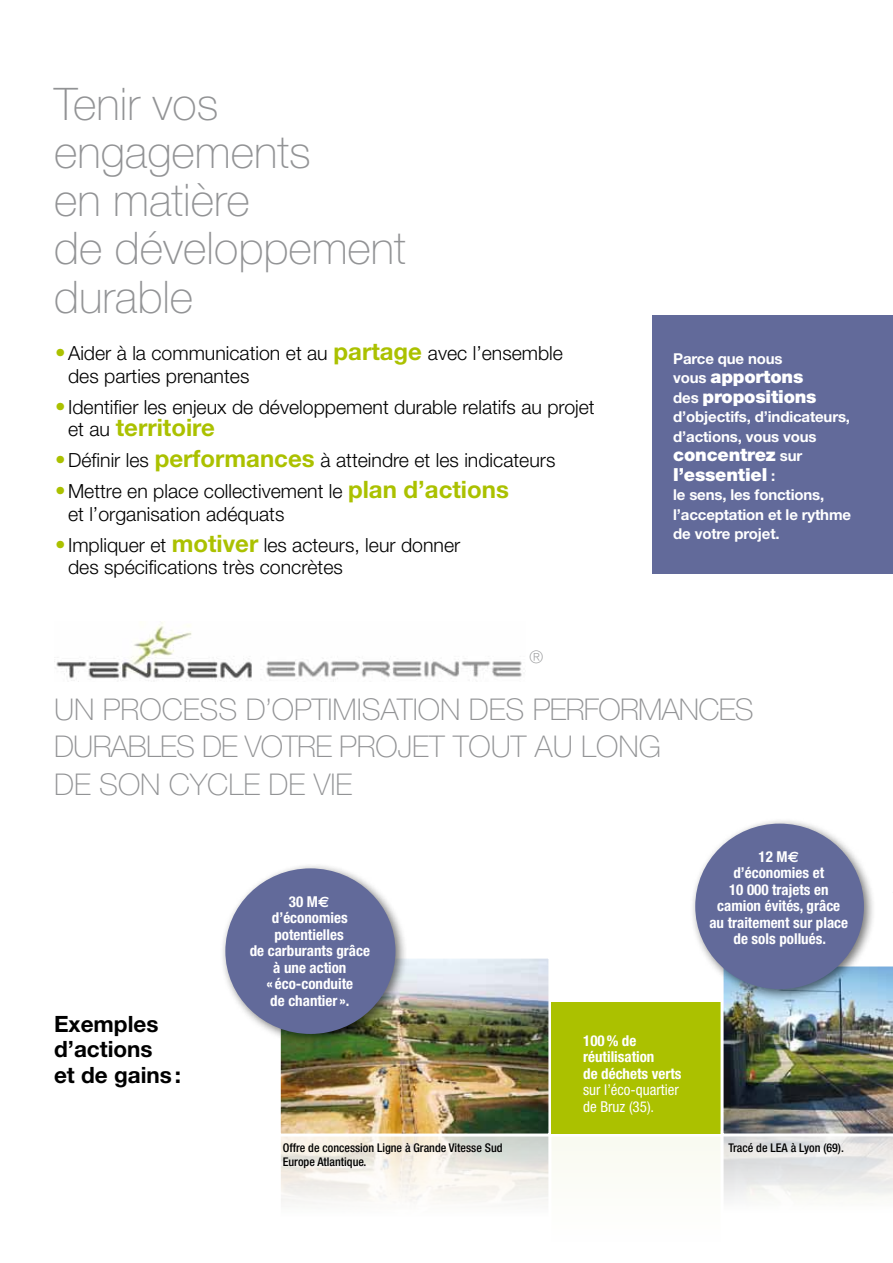
<style>
.page{position:relative;width:893px;height:1263px;background:#fff}
.page>*{position:absolute;margin:0;border:0;box-sizing:border-box;transform-origin:0 0}
.t1{font:100 45px/48px "Helvetica Neue";color:#929395}
.t2{font:100 30px/37.5px "Helvetica Neue";color:#929395}
.t3{font:700 24px "Helvetica Neue";color:#abc100}
.t4{font:700 22.5px/25.5px "Helvetica Neue";color:#000}
.t5{font:300 19.5px/22.5px "Helvetica Neue";color:#000}
.t6{font:900 18px/19.5px "Helvetica Neue";letter-spacing:-.01em;color:#fff}
.t7{font:100 17.25px "Helvetica Neue";color:#929395}
.t8{font:700 condensed 15px/16.5px "Helvetica Neue";color:#fff;text-align:center}
.t9{font:700 15px/19.5px "Helvetica Neue";letter-spacing:-.01em;color:#fff}
.t10{font:condensed 15px/16.5px "Helvetica Neue";color:#fff}
.t11{font:500 condensed 12px/14.2px "Helvetica Neue";color:#000}
.s1{font-size:21px;color:#abc100}
.s2{font-weight:700;font-size:24px;color:#abc100}
.s3{font-weight:300;font-size:19.5px;color:#000}
.s4{font-weight:700;font-size:15px}
.s5{font-family:"Euro Sans";font-stretch:normal}
</style>
<div class="page">
<img style="left:280px;top:963px;width:613px;height:241px">
<div style="left:219px;top:862px;width:188px;height:184px;background:#000;opacity:.55"></div>
<div style="left:225px;top:868px;width:170px;height:166px;background:#626a9a;border-radius:50%"></div>
<div style="left:689px;top:818px;width:187px;height:183px;background:#000;opacity:.55"></div>
<div style="left:695px;top:823px;width:169px;height:166px;background:#626a9a;border-radius:50%"></div>
<div style="left:652px;top:315px;width:241px;height:259px;background:#626a9a"></div>
<img style="left:54px;top:622px;width:468px;height:59px">
<h1 class="t1" style="left:54px;top:80px;width:353px">TENIR VOS<br>ENGAGEMENTS<br>EN MATIÈRE<br>DE DÉVELOPPEMENT<br>DURABLE</h1>
<p class="t5" style="left:68px;top:341px;width:496px;text-indent:-13px"><span class="s1">•</span>Aider à la communication et au <span class="s2">partage</span> avec l’ensemble des parties prenantes</p>
<p class="t5" style="left:55px;top:395px;width:541px"><span class="s1">•</span>Identifier les enjeux de développement durable relatifs au projet</p>
<p class="t3" style="left:68px;top:413px;width:148px"><span class="s3">et au</span> territoire</p>
<p class="t5" style="left:55px;top:448px;width:502px"><span class="s1">•</span>Définir les <span class="s2">performances</span> à atteindre et les indicateurs</p>
<p class="t5" style="left:68px;top:479px;width:442px;text-indent:-13px"><span class="s1">•</span>Mettre en place collectivement le <span class="s2">plan d’actions </span>et l’organisation adéquats</p>
<p class="t5" style="left:68px;top:533px;width:394px;text-indent:-13px"><span class="s1">•</span>Impliquer et <span class="s2">motiver</span> les acteurs, leur donner des spécifications très concrètes</p>
<p class="t7" style="left:529px;top:647px;width:15px">®</p>
<p class="t9" style="left:673px;top:348px;width:111px">Parce que nous</p>
<p class="t6" style="left:673px;top:367px;width:145px"><span class="s4">vous</span> apportons <span class="s4">des</span> propositions</p>
<p class="t9" style="left:673px;top:407px;width:178px">d’objectifs, d’indicateurs, d’actions, vous vous</p>
<p class="t6" style="left:673px;top:445px;width:131px">concentrez <span class="s4">sur </span>l’essentiel <span class="s4">:</span></p>
<p class="t9" style="left:673px;top:485px;width:179px">le sens, les fonctions, l’acceptation et le rythme de votre projet.</p>
<h2 class="t2" style="left:54px;top:690px;width:701px">UN PROCESS D’OPTIMISATION DES PERFORMANCES<br>DURABLES DE VOTRE PROJET TOUT AU LONG<br>DE SON CYCLE DE VIE</h2>
<p class="t4" style="left:54px;top:1010px;width:128px">Exemples d’actions<br>et de gains:</p>
<p class="t8" style="left:250px;top:893px;width:122px">30 M<span class="s5">e<br></span>d’économies potentielles<br>de carburants grâce à une action<br>« éco-conduite<br>de chantier ».</p>
<p class="t8" style="left:709px;top:848px;width:140px">12 M<span class="s5">e<br></span>d’économies et<br>10 000 trajets en camion évités, grâce au traitement sur place de sols pollués.</p>
<p class="t8" style="left:583px;top:1032px;width:100px;text-align:left">100% de réutilisation<br>de déchets verts</p>
<p class="t10" style="left:583px;top:1081px;width:97px">sur l’éco-quartier de Bruz (35).</p>
<p class="t11" style="left:283px;top:1140px;width:221px">Offre de concession Ligne à Grande Vitesse Sud<br>Europe Atlantique.</p>
<p class="t11" style="left:729px;top:1140px;width:117px">Tracé de LEA à Lyon (69).</p>
</div>
